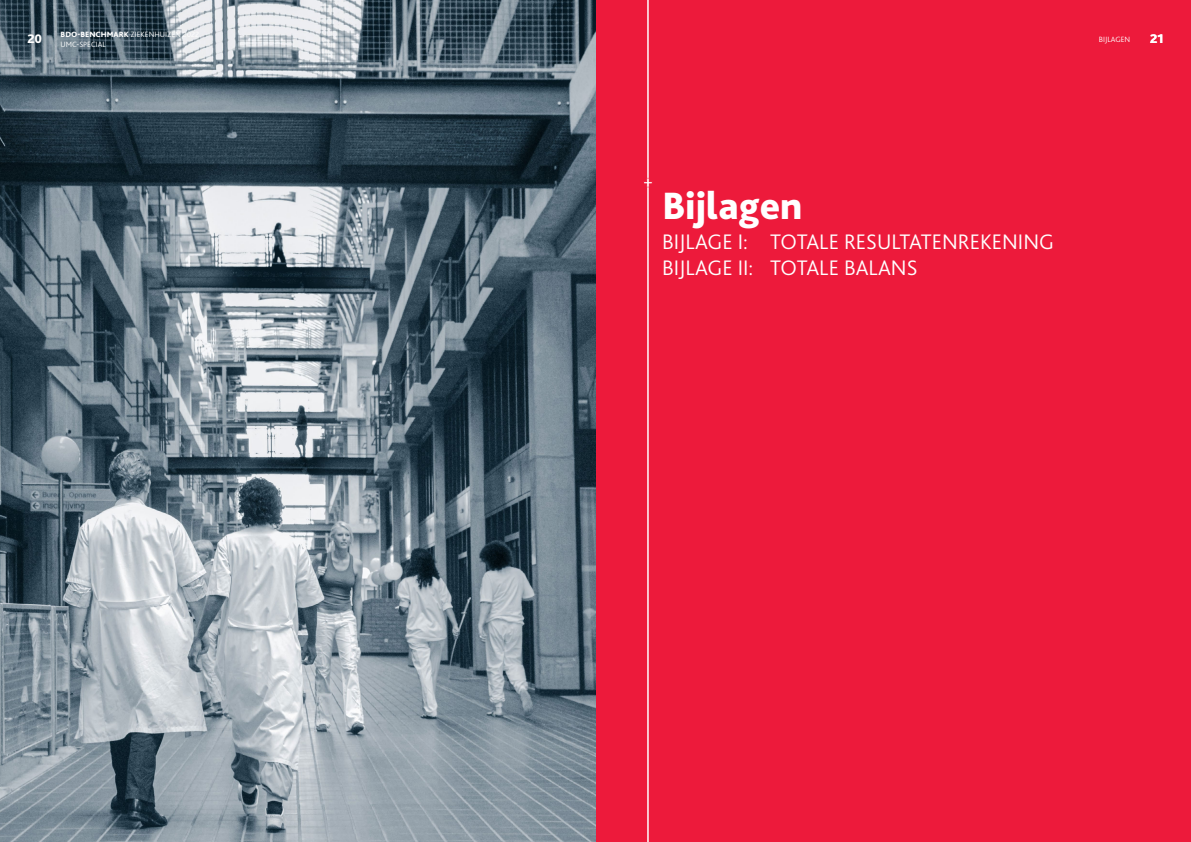
<style>
.page{position:relative;width:1191px;height:842px;background:#fff}
.page>*{position:absolute;margin:0;border:0;box-sizing:border-box;transform-origin:0 0}
.t1{font:800 39.9px "Bliss 2";color:#fff}
.t2{font:300 22px/26.4px "Bliss 2";color:#fff}
.t3{font:800 13px "Bliss 2";color:#fff}
.t4{font:300 8px/9.6px "Bliss 2";color:#fff}
.s1{font-weight:800}
</style>
<div class="page">
<div style="left:595px;top:0;width:596px;height:842px;background:#ed1a3b"></div>
<img style="left:0;top:0;width:595px;height:842px">
<svg style="left:644px;top:178px;width:8px;height:10px"></svg>
<hr style="left:648px;top:0;width:1px;height:842px;background:#fff">
<p class="t4" style="left:61px;top:29px;width:140px"><span class="s1">BDO-BENCHMARK</span> ZIEKENHUIZEN 2022<br>UMC-SPECIAL</p>
<p class="t4" style="left:1099px;top:34px;width:33px">BIJLAGEN</p>
<p class="t3" style="left:27px;top:31px;width:16px">20</p>
<p class="t3" style="left:1150px;top:31px;width:15px">21</p>
<h1 class="t1" style="left:662px;top:181px;width:142px">Bijlagen</h1>
<p class="t2" style="left:662px;top:227px;width:393px">BIJLAGE I: TOTALE RESULTATENREKENING<br>BIJLAGE II: TOTALE BALANS</p>
</div>
